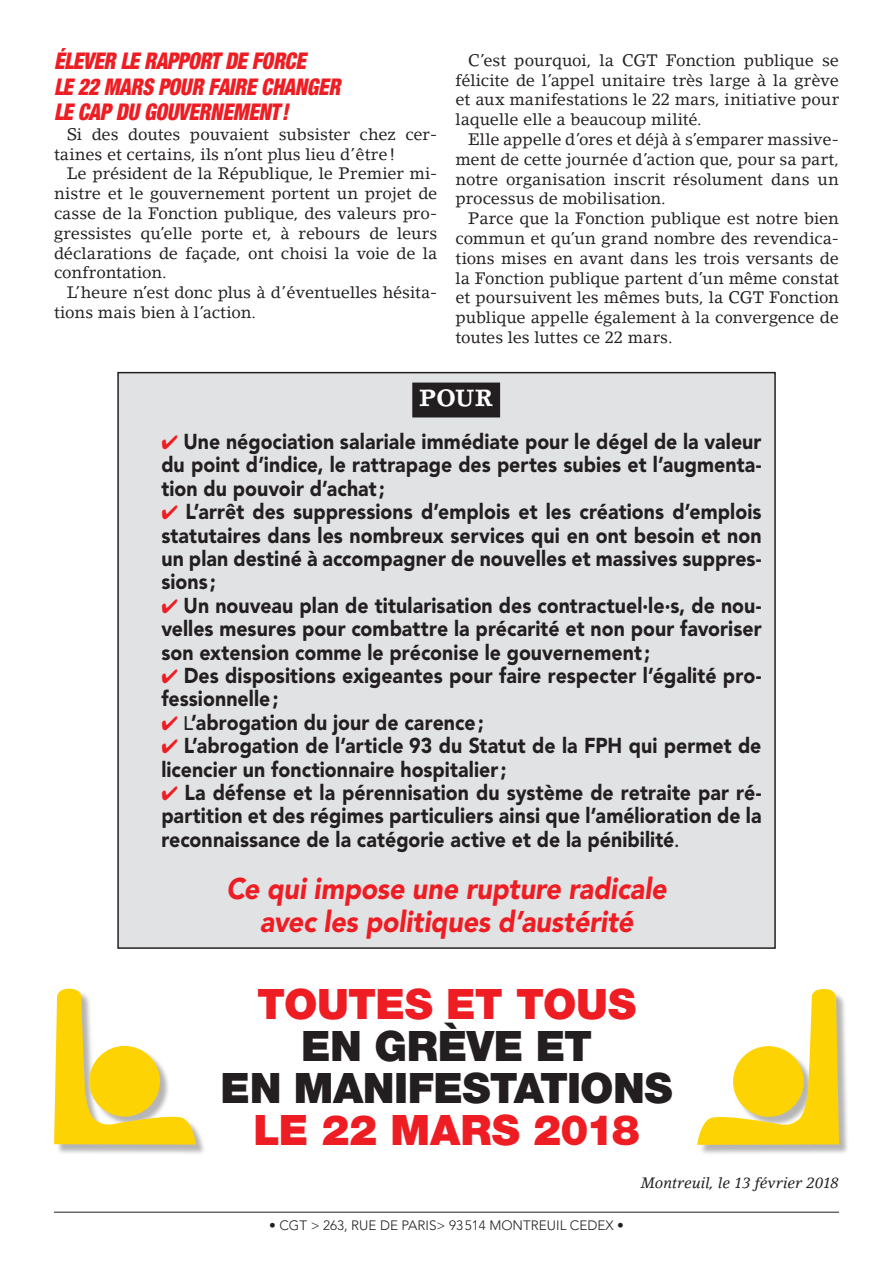
<style>
.page{position:relative;width:893px;height:1263px;background:#fff}
.page>*{position:absolute;margin:0;border:0;box-sizing:border-box;transform-origin:0 0}
.t1{font:900 42px/42px "Helvetica Neue LT Std";letter-spacing:-.01em;color:#231f20;text-align:center}
.t2{font:900 42px "Helvetica Neue LT Std";letter-spacing:-.01em;color:#ee1d23}
.t3{font:italic 900 29.7px/32.4px "Avenir LT Std";letter-spacing:-.01em;color:#ee1d23;text-align:center;scale:.91 1}
.t4{font:700 23.25px "Lino Letter Std";color:#fff}
.t5{font:italic 900 condensed 23.1px/25.5px "Helvetica Neue LT Std";letter-spacing:-.015em;color:#ee1d23;scale:.9 1}
.t6{font:900 21.45px/23.4px "Avenir LT Std";letter-spacing:.005em;color:#231f20;text-align:justify;scale:.91 1}
.t7{font:16.5px/19.8px "Lino Letter Std";letter-spacing:-.005em;color:#231f20;text-align:justify}
.t8{font:italic 15px "Lino Letter Std";letter-spacing:-.005em;color:#231f20}
.t9{font:300 13.5px "Avenir LT Std";color:#231f20}
.s1{color:#ee1d23}
.s2{font-weight:500;font-size:19.5px}
</style>
<div class="page">
<hr style="left:54px;top:1212px;width:785px;height:1px;background:#231f20">
<div style="left:118px;top:373px;width:657px;height:575px;background:#e1e2e4"></div>
<div style="left:412px;top:383px;width:88px;height:34px;background:#231f20"></div>
<div style="left:56px;top:990px;width:151px;height:165px;background:#231f20;opacity:.33"></div>
<svg style="left:54px;top:989px;width:142px;height:155px"></svg>
<div style="left:89px;top:1046px;width:71px;height:71px;background:#fed304;border-radius:50%"></div>
<div style="left:699px;top:991px;width:150px;height:164px;background:#231f20;opacity:.33"></div>
<svg style="left:697px;top:989px;width:142px;height:156px"></svg>
<div style="left:733px;top:1046px;width:71px;height:71px;background:#fed304;border-radius:50%"></div>
<h3 class="t5" style="left:54px;top:48px;width:320px">ÉLEVER LE RAPPORT DE FORCE<br>LE 22 MARS POUR FAIRE CHANGER<br>LE CAP DU GOUVERNEMENT!</h3>
<p class="t7" style="left:54px;top:124px;width:385px;text-indent:13px">Si des doutes pouvaient subsister chez cer&shy;taines et certains, ils n’ont plus lieu d’être!</p>
<p class="t7" style="left:54px;top:164px;width:385px;text-indent:13px">Le président de la République, le Premier mi&shy;nistre et le gouvernement portent un projet de casse de la Fonction publique, des valeurs pro&shy;gressistes qu’elle porte et, à rebours de leurs déclarations de façade, ont choisi la voie de la confrontation.</p>
<p class="t7" style="left:54px;top:282px;width:385px;text-indent:13px">L’heure n’est donc plus à d’éventuelles hésita&shy;tions mais bien à l’action.</p>
<p class="t7" style="left:455px;top:50px;width:385px;text-indent:13px">C’est pourquoi, la CGT Fonction publique se félicite de l’appel unitaire très large à la grève et aux manifestations le 22 mars, initiative pour laquelle elle a beaucoup milité.</p>
<p class="t7" style="left:455px;top:129px;width:385px;text-indent:13px">Elle appelle d’ores et déjà à s’emparer massive&shy;ment de cette journée d’action que, pour sa part, notre organisation inscrit résolument dans un processus de mobilisation.</p>
<p class="t7" style="left:455px;top:208px;width:385px;text-indent:13px">Parce que la Fonction publique est notre bien commun et qu’un grand nombre des revendica&shy;tions mises en avant dans les trois versants de la Fonction publique partent d’un même constat et poursuivent les mêmes buts, la CGT Fonction publique appelle également à la convergence de toutes les luttes ce 22 mars.</p>
<h3 class="t4" style="left:419px;top:384px;width:76px">POUR</h3>
<h3 class="t6" style="left:161px;top:430px;width:661px"><span class="s1">✔</span> Une négociation salariale immédiate pour le dégel de la valeur du point d’indice, le rattrapage des pertes subies et l’augmenta&shy;tion du pouvoir d’achat ;</h3>
<h3 class="t6" style="left:161px;top:500px;width:661px"><span class="s1">✔</span> L’arrêt des suppressions d’emplois et les créations d’emplois statutaires dans les nombreux services qui en ont besoin et non un plan destiné à accompagner de nouvelles et massives suppres&shy;sions ;</h3>
<h3 class="t6" style="left:161px;top:594px;width:661px"><span class="s1">✔</span> Un nouveau plan de titularisation des contractuel·le·s, de nou&shy;velles mesures pour combattre la précarité et non pour favoriser son extension comme le préconise le gouvernement ;</h3>
<h3 class="t6" style="left:161px;top:664px;width:661px"><span class="s1">✔</span> Des dispositions exigeantes pour faire respecter l’égalité pro&shy;fessionnelle;</h3>
<h3 class="t6" style="left:161px;top:711px;width:356px"><span class="s1">✔</span> <span class="s2">L</span>’abrogation du jour de carence;</h3>
<h3 class="t6" style="left:161px;top:734px;width:661px"><span class="s1">✔</span> L’abrogation de l’article 93 du Statut de la FPH qui permet de licencier un fonctionnaire hospitalier ;</h3>
<h3 class="t6" style="left:161px;top:781px;width:661px"><span class="s1">✔</span> La défense et la pérennisation du système de retraite par ré&shy;partition et des régimes particuliers ainsi que l’amélioration de la reconnaissance de la catégorie active et de la pénibilité<span class="s2">.</span></h3>
<h2 class="t3" style="left:226px;top:873px;width:485px">Ce qui impose une rupture radicale avec les politiques d’austérité</h2>
<h1 class="t2" style="left:257px;top:979px;width:381px">TOUTES ET TOUS</h1>
<h1 class="t1" style="left:221px;top:1024px;width:453px">EN GRÈVE ET<br>EN MANIFESTATIONS</h1>
<h1 class="t2" style="left:253px;top:1105px;width:388px">LE 22 MARS 2018</h1>
<p class="t8" style="left:641px;top:1173px;width:199px">Montreuil, le 13 février 2018</p>
<p class="t9" style="left:269px;top:1217px;width:356px">• CGT &gt; 263, RUE DE PARIS&gt; 93514 MONTREUIL CEDEX •</p>
</div>
